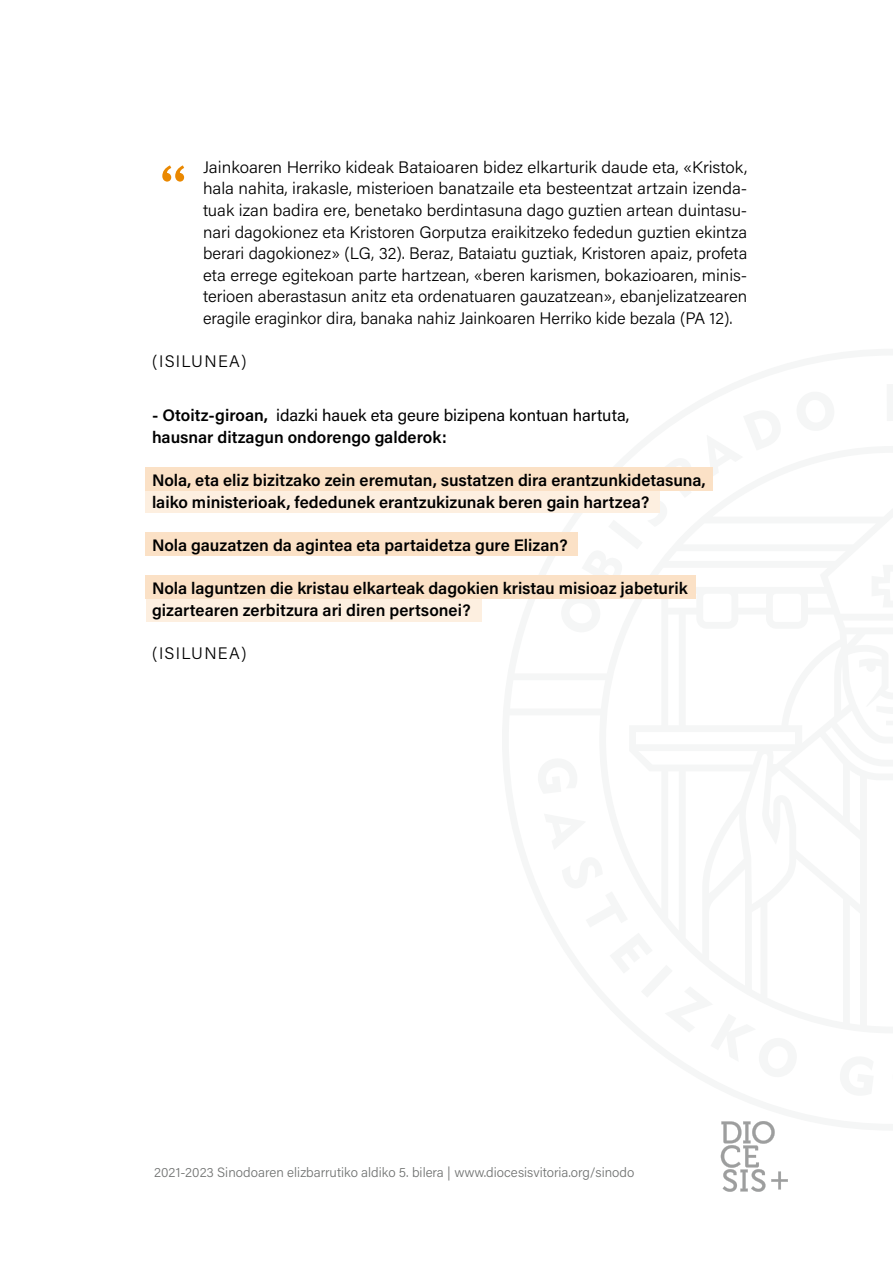
<style>
.page{position:relative;width:893px;height:1263px;background:#fff}
.page>*{position:absolute;margin:0;border:0;box-sizing:border-box;transform-origin:0 0}
.t1{font:72px "Andale Mono";color:#ea8800}
.t2{font:300 16.65px/21.6px "Acumin Pro";color:#000;text-align:justify;scale:1.04 1}
.t3{font:600 16.65px/21.6px "Acumin Pro";color:#000}
.t4{font:300 16.65px "Acumin Pro";letter-spacing:.075em;color:#000}
.t5{font:300 13.5px "Acumin Pro";color:#717372}
.s1{font-weight:400}
</style>
<div class="page">
<svg style="left:561px;top:598px;width:39px;height:1px"></svg>
<div style="left:795px;top:727px;width:7px;height:19px;background:#f5f6f6"></div>
<div style="left:770px;top:764px;width:7px;height:7px;background:#f5f6f6"></div>
<div style="left:146px;top:490px;width:514px;height:23px;background:#fdefe0"></div>
<div style="left:146px;top:467px;width:567px;height:23px;background:#fbe1c6"></div>
<div style="left:146px;top:598px;width:335px;height:24px;background:#fdefe0"></div>
<div style="left:146px;top:575px;width:550px;height:23px;background:#fbe1c6"></div>
<div style="left:146px;top:532px;width:432px;height:24px;background:#fbe1c6"></div>
<svg style="left:721px;top:1121px;width:67px;height:71px"></svg>
<p class="t2" style="left:203px;top:156px;width:525px">Jainkoaren Herriko kideak Bataioaren bidez elkarturik daude eta, «Kristok, hala nahita, irakasle, misterioen banatzaile eta besteentzat artzain izenda&shy;tuak izan badira ere, benetako berdintasuna dago guztien artean duintasu&shy;nari dagokionez eta Kristoren Gorputza eraikitzeko fededun guztien ekintza berari dagokionez» (LG, 32). Beraz, Bataiatu guztiak, Kristoren apaiz, profeta eta errege egitekoan parte hartzean, «beren karismen, bokazioaren, minis&shy;terioen aberastasun anitz eta ordenatuaren gauzatzean», ebanjelizatzearen eragile eraginkor dira, banaka nahiz Jainkoaren Herriko kide bezala (PA 12).</p>
<p class="t4" style="left:152px;top:350px;width:96px">(ISILUNEA)</p>
<p class="t3" style="left:152px;top:404px;width:479px">- Otoitz-giroan, <span class="s1">idazki hauek eta geure bizipena kontuan hartuta, </span>hausnar ditzagun ondorengo galderok:</p>
<p class="t3" style="left:152px;top:469px;width:555px">Nola, eta eliz bizitzako zein eremutan, sustatzen dira erantzunkidetasuna, laiko ministerioak, fededunek erantzukizunak beren gain hartzea?</p>
<p class="t3" style="left:152px;top:533px;width:417px">Nola gauzatzen da agintea eta partaidetza gure Elizan?</p>
<p class="t3" style="left:152px;top:577px;width:537px">Nola laguntzen die kristau elkarteak dagokien kristau misioaz jabeturik gizartearen zerbitzura ari diren pertsonei?</p>
<p class="t4" style="left:152px;top:642px;width:96px">(ISILUNEA)</p>
<h1 class="t1" style="left:152px;top:144px;width:45px">“</h1>
<p class="t5" style="left:154px;top:1163px;width:482px">2021-2023 Sinodoaren elizbarrutiko aldiko 5. bilera | www.diocesisvitoria.org/sinodo</p>
</div>
